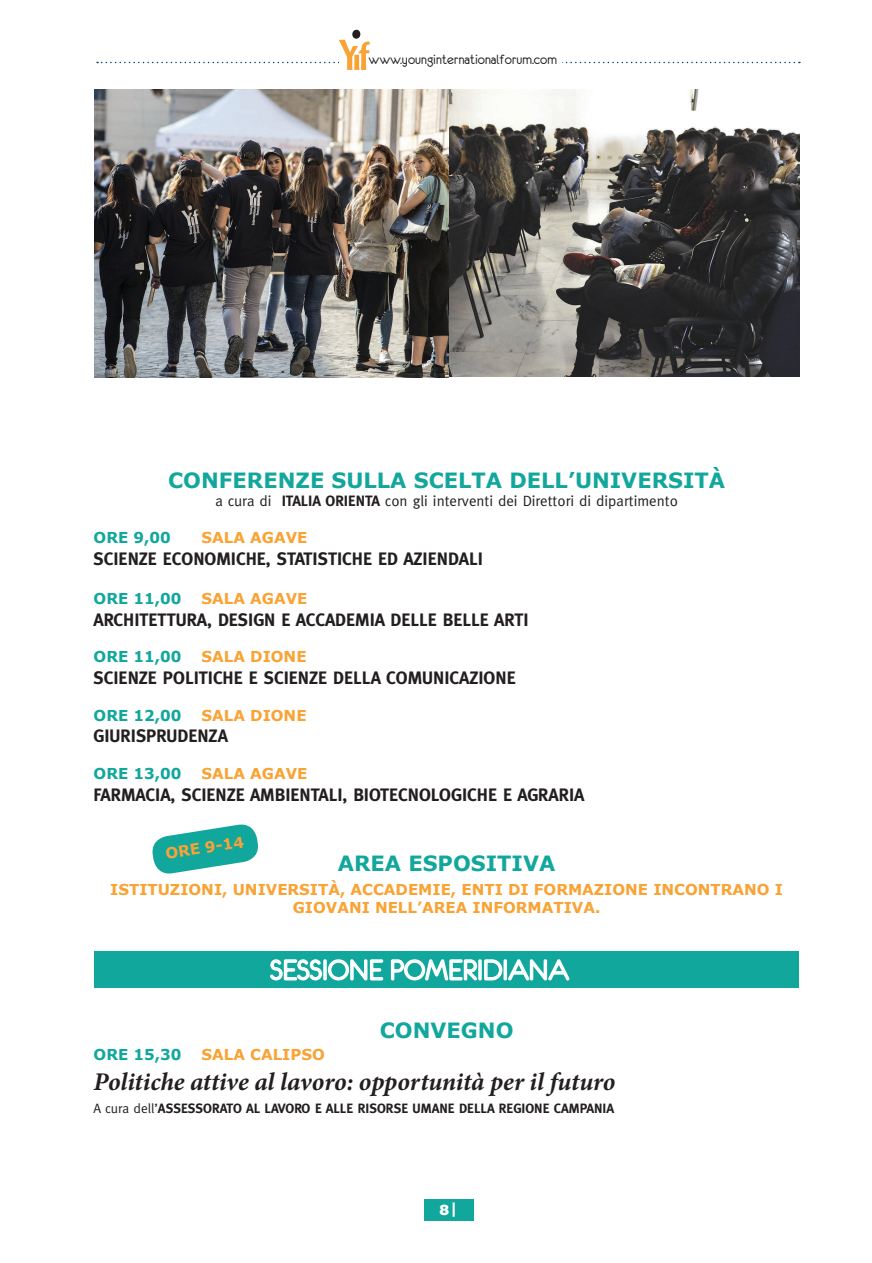
<style>
.page{position:relative;width:872px;height:1263px;background:#fff}
.page>*{position:absolute;margin:0;border:0;box-sizing:border-box;transform-origin:0 0}
.t1{font:31.5px "Eurofurenceregular";color:#fff}
.t2{font:italic 700 25.5px "Minion Pro";letter-spacing:-.005em;color:#231f20}
.t3{font:700 21px "Verdana";color:#12a79d}
.t4{font:700 18px "Meta";color:#231f20}
.t5{font:700 15px/18px "Verdana";color:#f9a335;text-align:center}
.t6{font:15px "Meta";color:#231f20}
.t7{font:700 15px "Verdana";color:#12a79d}
.t8{font:15px "Eurofurenceregular";letter-spacing:-.01em;color:#231f20}
.t9{font:900 14.55px "Helvetica";color:#fff}
.t10{font:700 13.5px "Meta";color:#231f20}
.s1{font-weight:700}
.s2{font-weight:400}
</style>
<div class="page">
<div style="left:424px;top:1199px;width:50px;height:22px;background:#12a79d"></div>
<hr style="left:452px;top:1202px;width:3px;height:15px;background:#fff">
<div style="left:352px;top:30px;width:8px;height:9px;background:#231f20;border-radius:50%"></div>
<svg style="left:97px;top:40px;width:703px;height:30px"></svg>
<div style="left:94px;top:952px;width:705px;height:36px;background:#12a79d"></div>
<img style="left:448px;top:89px;width:351px;height:287px">
<img style="left:95px;top:89px;width:353px;height:288px">
<svg style="left:152px;top:824px;width:106px;height:50px"></svg>
<svg style="left:270px;top:959px;width:300px;height:22px"></svg>
<p class="t8" style="left:368px;top:52px;width:190px">www.younginternationalforum.com</p>
<p class="t3" style="left:168px;top:466px;width:558px">CONFERENZE SULLA SCELTA DELL’UNIVERSITÀ</p>
<p class="t6" style="left:215px;top:493px;width:464px">a cura di <span class="s1">ITALIA ORIENTA</span> con gli interventi dei Direttori di dipartimento</p>
<p class="t7" style="left:94px;top:527px;width:79px">ORE 9,00</p>
<p class="t5" style="left:202px;top:528px;width:107px">SALA AGAVE</p>
<p class="t4" style="left:94px;top:548px;width:391px">SCIENZE ECONOMICHE, STATISTICHE ED AZIENDALI</p>
<p class="t7" style="left:94px;top:588px;width:89px">ORE 11,00</p>
<p class="t5" style="left:202px;top:589px;width:107px">SALA AGAVE</p>
<p class="t4" style="left:94px;top:609px;width:437px">ARCHITETTURA, DESIGN E ACCADEMIA DELLE BELLE ARTI</p>
<p class="t7" style="left:94px;top:646px;width:89px">ORE 11,00</p>
<p class="t5" style="left:202px;top:648px;width:106px">SALA DIONE</p>
<p class="t4" style="left:94px;top:667px;width:423px">SCIENZE POLITICHE E SCIENZE DELLA COMUNICAZIONE</p>
<p class="t7" style="left:94px;top:705px;width:89px">ORE 12,00</p>
<p class="t5" style="left:202px;top:706px;width:106px">SALA DIONE</p>
<p class="t4" style="left:94px;top:726px;width:136px">GIURISPRUDENZA</p>
<p class="t7" style="left:94px;top:763px;width:89px">ORE 13,00</p>
<p class="t5" style="left:202px;top:764px;width:107px">SALA AGAVE</p>
<p class="t4" style="left:94px;top:784px;width:492px">FARMACIA, SCIENZE AMBIENTALI, BIOTECNOLOGICHE E AGRARIA</p>
<p class="t5" style="left:164px;top:845px;width:81px;rotate:-9deg">ORE 9-14</p>
<p class="t3" style="left:338px;top:848px;width:219px">AREA ESPOSITIVA</p>
<p class="t5" style="left:110px;top:880px;width:674px">ISTITUZIONI, UNIVERSITÀ, ACCADEMIE, ENTI DI FORMAZIONE INCONTRANO I<br>GIOVANI NELL’AREA INFORMATIVA.</p>
<p class="t1" style="left:270px;top:954px;width:300px">SESSIONE POMERIDIANA</p>
<p class="t3" style="left:380px;top:1015px;width:135px">CONVEGNO</p>
<p class="t7" style="left:94px;top:1044px;width:89px">ORE 15,30</p>
<p class="t5" style="left:202px;top:1045px;width:125px">SALA CALIPSO</p>
<p class="t2" style="left:94px;top:1064px;width:523px">Politiche attive al lavoro: opportunità per il futuro</p>
<p class="t10" style="left:94px;top:1100px;width:522px"><span class="s2">A cura dell’</span>ASSESSORATO AL LAVORO E ALLE RISORSE UMANE DELLA REGIONE CAMPANIA</p>
<p class="t9" style="left:439px;top:1200px;width:11px">8</p>
</div>
